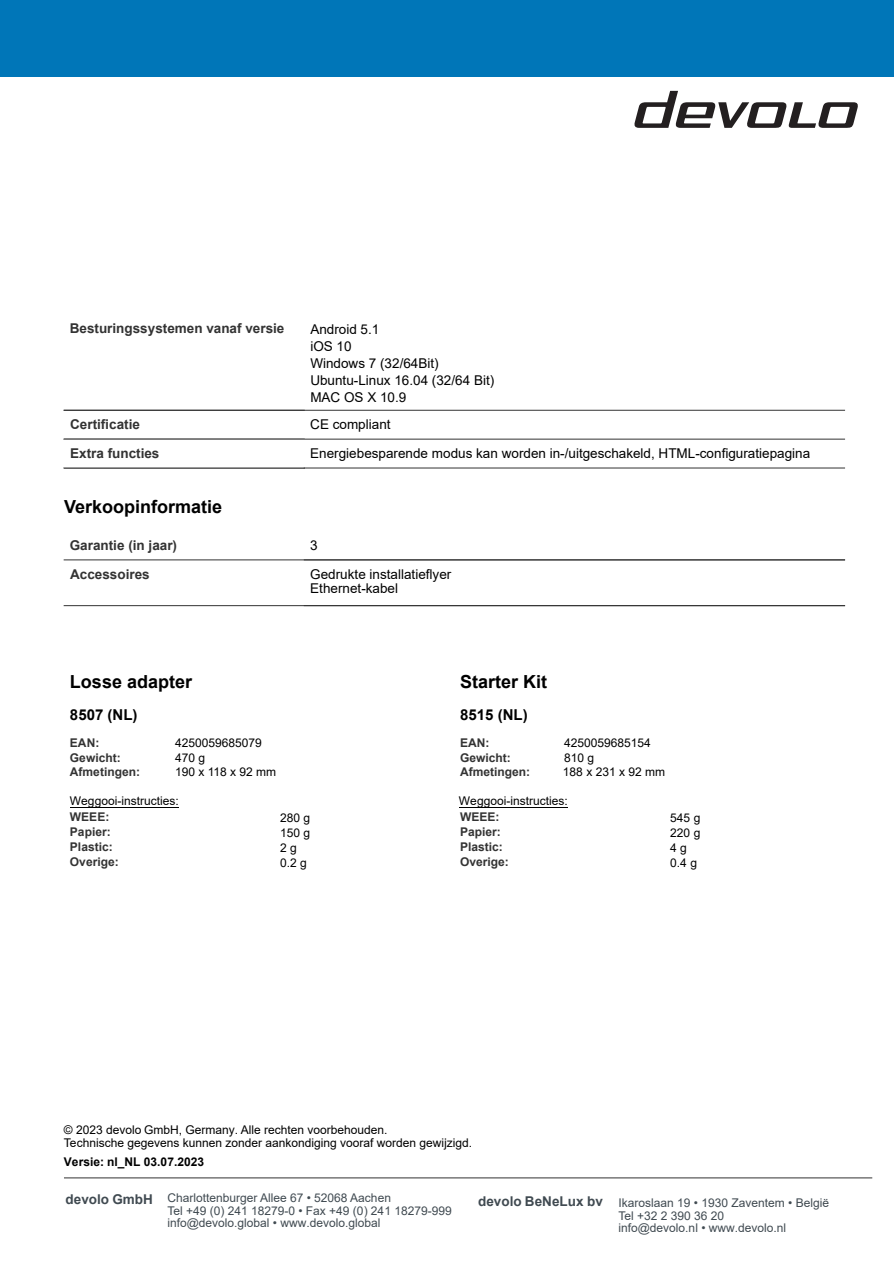
<style>
.page{position:relative;width:894px;height:1263px;background:#fff}
.page>*{position:absolute;margin:0;border:0;box-sizing:border-box;transform-origin:0 0}
.t1{font:700 18px "Arial";color:#000}
.t2{font:700 15px "Arial";color:#000}
.t3{font:13.5px/16.8px "Arial";color:#000}
.t4{font:700 13.5px "Arial";color:#333}
.t5{font:700 13.5px "Arial";color:#404a51}
.t6{font:700 13.5px "Arial";color:#404a51}
.t7{font:12px/15px "Arial";color:#000}
.t8{font:12px/12.6px "Arial";color:#404a51}
.t9{font:700 12px/15px "Arial";color:#333}
.t10{font:12px/12.6px "Arial";color:#404a51}
.t11{font:700 12px "Arial";color:#000}
.s1{font-style:inherit}
</style>
<div class="page">
<div style="left:0;top:0;width:893px;height:77px;background:#0076b8"></div>
<svg style="left:634px;top:91px;width:224px;height:37px"></svg>
<hr style="left:70px;top:807px;width:108px;height:1px;background:#000">
<hr style="left:64px;top:468px;width:240px;height:1px;background:#333">
<hr style="left:64px;top:439px;width:780px;height:1px;background:#333">
<hr style="left:64px;top:410px;width:780px;height:1px;background:#333">
<hr style="left:304px;top:468px;width:540px;height:1px;background:#333">
<hr style="left:64px;top:605px;width:780px;height:1px;background:#333">
<hr style="left:64px;top:560px;width:780px;height:1px;background:#333">
<hr style="left:64px;top:1177px;width:808px;height:1px;background:#333">
<hr style="left:459px;top:807px;width:108px;height:1px;background:#000">
<p class="t4" style="left:70px;top:323px;width:216px">Besturingssystemen vanaf versie</p>
<p class="t3" style="left:310px;top:322px;width:185px">Android 5.1<br>iOS 10<br>Windows 7 (32/64Bit)<br>Ubuntu-Linux 16.04 (32/64 Bit)<br>MAC OS X 10.9</p>
<p class="t4" style="left:70px;top:420px;width:71px">Certificatie</p>
<p class="t3" style="left:310px;top:417px;width:82px">CE compliant</p>
<p class="t4" style="left:70px;top:448px;width:135px">Zusätzliche Features</p>
<p class="t3" style="left:310px;top:446px;width:501px">Energiebesparende modus kan worden in-/uitgeschakeld, HTML-configuratiepagina</p>
<p class="t4" style="left:70px;top:448px;width:91px">Extra functies</p>
<h1 class="t1" style="left:64px;top:499px;width:160px">Verkoopinformatie</h1>
<p class="t4" style="left:70px;top:540px;width:109px">Garantie (in jaar)</p>
<p class="t3" style="left:310px;top:538px;width:9px">3</p>
<p class="t4" style="left:70px;top:569px;width:81px">Accessoires</p>
<p class="t3" style="left:310px;top:568px;width:143px;line-height:14px">Gedrukte installatieflyer<br>Ethernet-kabel</p>
<h1 class="t1" style="left:70px;top:675px;width:124px">Losse adapter</h1>
<h1 class="t1" style="left:460px;top:675px;width:89px">Starter Kit</h1>
<p class="t2" style="left:70px;top:709px;width:69px">8507 (NL)</p>
<p class="t9" style="left:70px;top:736px;width:31px">EAN:</p>
<p class="t7" style="left:175px;top:736px;width:88px">4250059685079</p>
<p class="t9" style="left:70px;top:751px;width:52px">Gewicht:</p>
<p class="t7" style="left:175px;top:751px;width:32px">470 g</p>
<p class="t9" style="left:70px;top:765px;width:71px">Afmetingen:</p>
<p class="t7" style="left:175px;top:765px;width:103px">190 x 118 x 92 mm</p>
<p class="t7" style="left:280px;top:811px;width:32px;text-align:justify">280 g 150 g 2 g</p>
<p class="t2" style="left:460px;top:709px;width:69px">8515 (NL)</p>
<p class="t9" style="left:460px;top:736px;width:31px">EAN:</p>
<p class="t7" style="left:564px;top:736px;width:88px">4250059685154</p>
<p class="t9" style="left:460px;top:751px;width:52px">Gewicht:</p>
<p class="t7" style="left:564px;top:751px;width:32px">810 g</p>
<p class="t9" style="left:460px;top:765px;width:71px">Afmetingen:</p>
<p class="t7" style="left:459px;top:793px;width:110px">Weggooi-instructies:</p>
<p class="t9" style="left:460px;top:810px;width:50px">WEEE:<br>Papier:<br>Plastic:<br>Overige:</p>
<p class="t7" style="left:563px;top:765px;width:104px">188 x 231 x 92 mm</p>
<p class="t7" style="left:70px;top:793px;width:110px">Weggooi-instructies:</p>
<p class="t9" style="left:70px;top:810px;width:50px">WEEE:<br>Papier:<br>Plastic:<br>Overige:</p>
<p class="t7" style="left:670px;top:811px;width:32px">545 g<br>220 g<br>4 g<br>0.4 g</p>
<p class="t7" style="left:280px;top:856px;width:28px">0.2 g</p>
<p class="t7" style="left:64px;top:1125px;width:410px;line-height:12.5px">© 2023 devolo <span class="s1">GmbH</span>, Germany. Alle rechten voorbehouden.<br>Technische gegevens kunnen zonder aankondiging vooraf worden gewĳzigd.</p>
<p class="t11" style="left:64px;top:1157px;width:141px">Versie: nl_NL <span class="s1">03.07.2023</span></p>
<p class="t6" style="left:66px;top:1194px;width:89px">devolo GmbH</p>
<p class="t8" style="left:167px;top:1193px;width:225px">Charlottenburger Allee 67 • 52068 Aachen</p>
<p class="t5" style="left:478px;top:1191px;width:126px"><span class="s1">devolo</span> BeNeLux bv</p>
<p class="t8" style="left:167px;top:1205px;width:286px">Tel +49 (0) 241 18279-0 • Fax +49 (0) 241 18279-999 info@devolo.global • www.devolo.global</p>
<p class="t10" style="left:618px;top:1196px;width:212px">Ikaroslaan 19 <span class="s1">•</span> 1930 Zaventem • België<br><span class="s1">Tel +</span>32 2 390 36 20<br><span class="s1">info@devolo.nl • www.devolo.nl</span></p>
</div>
